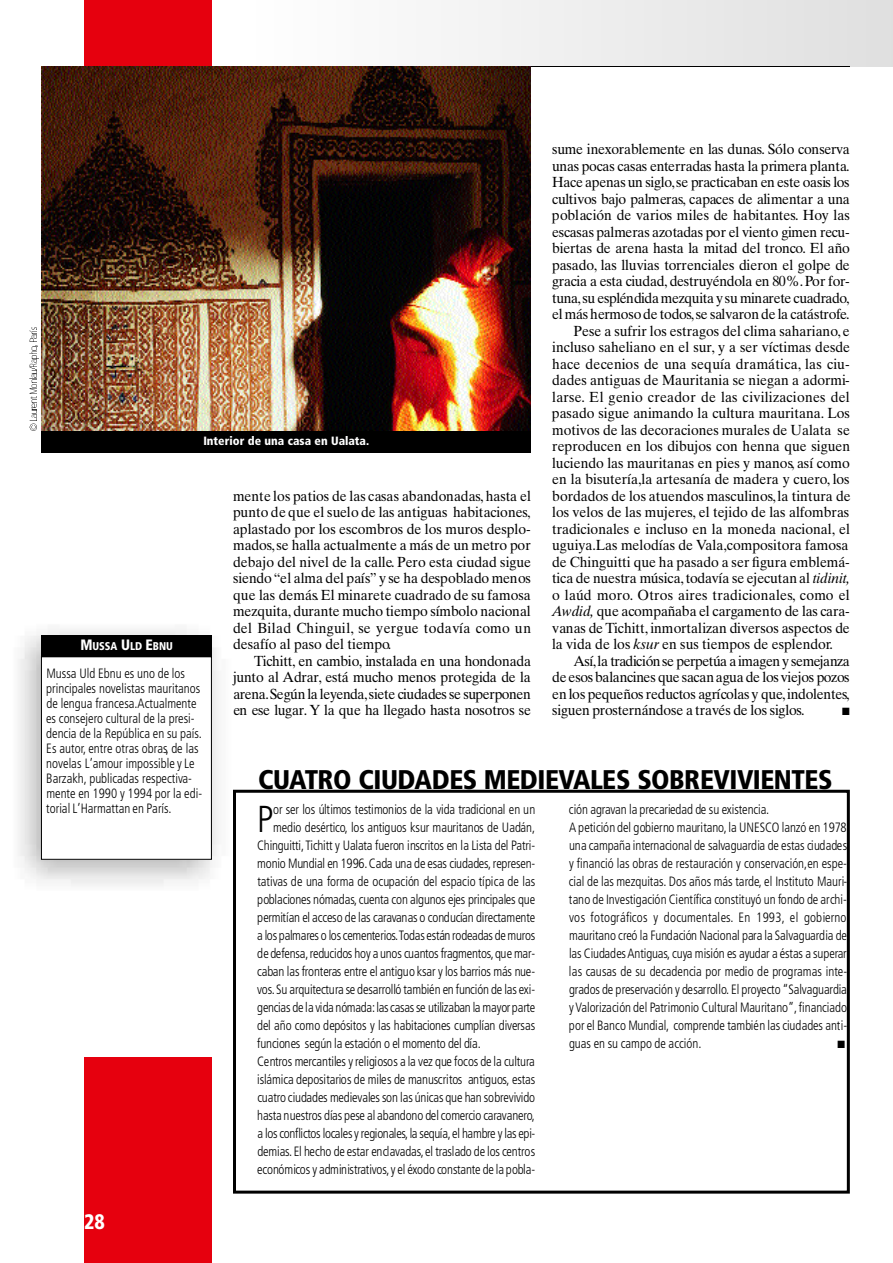
<style>
.page{position:relative;width:893px;height:1263px;background:#fff}
.page>*{position:absolute;margin:0;border:0;box-sizing:border-box;transform-origin:0 0}
.t1{font:300 condensed 37.5px "Frutiger";color:#000;scale:.95 1}
.t2{font:900 condensed 27px "Frutiger";letter-spacing:-.015em;color:#000}
.t3{font:900 condensed 21px "Frutiger";color:#fff;scale:.95 1}
.t4{font:14.7px/16.5px "Times Ten";color:#000;text-align:justify;scale:.95 1}
.t5{font:14.7px "Times Ten";letter-spacing:-.025em;color:#000;scale:.95 1}
.t6{font:14.7px "Times Ten";letter-spacing:-.03em;color:#000;scale:.95 1}
.t7{font:14.7px "Times Ten";letter-spacing:.02em;color:#000;scale:.95 1}
.t8{font:300 condensed 13.5px/18px "Frutiger";letter-spacing:-.005em;color:#000;scale:.95 1}
.t9{font:900 condensed 12px "Frutiger";color:#fff}
.t10{font:900 condensed 11.25px "Frutiger";color:#fff;scale:.95 1}
.t11{font:10.5px "Zapf Dingbats";color:#000;scale:.95 1}
.s1{font-style:italic}
.s2{font-size:15px}
</style>
<div class="page">
<img style="left:18px;top:629px;width:227px;height:257px">
<div style="left:41px;top:657px;width:171px;height:203px;background:#fff"></div>
<div style="left:41px;top:657px;width:171px;height:203px;border:1px solid #000"></div>
<div style="left:41px;top:636px;width:171px;height:21px;background:#000"></div>
<div style="left:84px;top:0;width:128px;height:67px;background:#e6000e"></div>
<img style="left:459px;top:0;width:433px;height:67px">
<hr style="left:233px;top:66px;width:616px;height:1px;background:#000">
<div style="left:84px;top:1058px;width:128px;height:205px;background:#e6000e"></div>
<div style="left:233px;top:790px;width:616px;height:404px;background:#fff"></div>
<div style="left:233px;top:790px;width:616px;height:404px;border:3px solid #000"></div>
<img style="left:41px;top:67px;width:489px;height:364px">
<div style="left:41px;top:431px;width:489px;height:21px;background:#000"></div>
<svg style="left:29px;top:327px;width:9px;height:104px"></svg>
<p class="t5" style="left:552px;top:143px;width:315px">sume inexorablemente en las dunas. Sólo conserva</p>
<p class="t4" style="left:552px;top:159px;width:314px">unas pocas casas enterradas hasta la primera planta.</p>
<p class="t5" style="left:552px;top:176px;width:315px">Hace apenas un siglo,se practicaban en este oasis los</p>
<p class="t5" style="left:552px;top:193px;width:315px">cultivos bajo palmeras, capaces de alimentar a una</p>
<p class="t4" style="left:552px;top:208px;width:315px">población de varios miles de habitantes. Hoy las</p>
<p class="t6" style="left:552px;top:226px;width:314px">escasas palmeras azotadas por el viento gimen recu-</p>
<p class="t4" style="left:552px;top:241px;width:315px">biertas de arena hasta la mitad del tronco. El año</p>
<p class="t4" style="left:552px;top:258px;width:315px">p a s a d o, las lluvias torrenciales dieron el golpe de</p>
<p class="t5" style="left:552px;top:275px;width:315px">gracia a esta ciudad, destruyéndola en 80%.Por for-</p>
<p class="t6" style="left:552px;top:292px;width:315px">t u n a ,su espléndida mezquita y su minarete cuadrado,</p>
<p class="t5" style="left:552px;top:308px;width:315px">el más hermoso de todos,se salvaron de la catástrofe.</p>
<p class="t4" style="left:573px;top:324px;width:292px">Pese a sufrir los estragos del clima sahariano, e</p>
<p class="t4" style="left:552px;top:340px;width:315px">incluso saheliano en el sur, y a ser víctimas desde</p>
<p class="t4" style="left:552px;top:357px;width:314px">hace decenios de una sequía dramática, las ciu-</p>
<p class="t4" style="left:552px;top:373px;width:315px">dades antiguas de Mauritania se niegan a adormi-</p>
<p class="t4" style="left:552px;top:390px;width:314px">l a r s e. El genio creador de las civilizaciones del</p>
<p class="t4" style="left:552px;top:406px;width:315px">pasado sigue animando la cultura mauritana. Los</p>
<p class="t4" style="left:552px;top:423px;width:315px">motivos de las decoraciones murales de Ualata se</p>
<p class="t4" style="left:552px;top:439px;width:315px">reproducen en los dibujos con henna que siguen</p>
<p class="t4" style="left:552px;top:456px;width:315px">luciendo las mauritanas en pies y manos, así como</p>
<p class="t4" style="left:552px;top:472px;width:314px">en la bisutería,la artesanía de madera y cuero, los</p>
<p class="t4" style="left:552px;top:489px;width:316px">bordados de los atuendos masculinos,la tintura de</p>
<p class="t4" style="left:552px;top:505px;width:314px">los velos de las mujeres, el tejido de las alfombras</p>
<p class="t4" style="left:552px;top:522px;width:315px">tradicionales e incluso en la moneda nacional, el</p>
<p class="t4" style="left:552px;top:538px;width:313px">uguiya.Las melodías de Vala,compositora famosa</p>
<p class="t4" style="left:552px;top:555px;width:314px">de Chinguitti que ha pasado a ser figura emblemá-</p>
<p class="t4" style="left:552px;top:571px;width:315px">tica de nuestra música,todavía se ejecutan al <span class="s1">t i d i n i t ,</span></p>
<p class="t7" style="left:552px;top:589px;width:314px">o laúd moro. Otros aires tradicionales, como el</p>
<p class="t4" style="left:552px;top:604px;width:315px"><span class="s1">Aw d i d ,</span> que acompañaba el cargamento de las cara-</p>
<p class="t4" style="left:552px;top:621px;width:315px">vanas de Ti c h i t t , inmortalizan diversos aspectos de</p>
<p class="t4" style="left:552px;top:637px;width:297px">la vida de los <span class="s1">ksur</span> en sus tiempos de esplendor.</p>
<p class="t6" style="left:573px;top:655px;width:292px">A s í ,la tradición se perpetúa a imagen y semejanza</p>
<p class="t5" style="left:552px;top:671px;width:315px">de esos balancines que sacan agua de los viejos pozos</p>
<p class="t5" style="left:552px;top:688px;width:315px">en los pequeños reductos agrícolas y que,i n d o l e n t e s,</p>
<p class="t4" style="left:552px;top:703px;width:267px">siguen prosternándose a través de los siglos.</p>
<p class="t11" style="left:842px;top:706px;width:9px">■</p>
<p class="t9" style="left:203px;top:436px;width:167px">Interior de una casa en Ualata.</p>
<p class="t4" style="left:233px;top:489px;width:315px">mente los patios de las casas abandonadas, hasta el punto de que el suelo de las antiguas habitaciones, aplastado por los escombros de los muros desplo&shy;m a d o s,se halla actualmente a más de un metro por debajo del nivel de la calle. Pero esta ciudad sigue siendo “el alma del país” y se ha despoblado menos que las demás. El minarete cuadrado de su famosa m e z q u i t a ,durante mucho tiempo símbolo nacional del Bilad Chinguil, se yergue todavía como un desafío al paso del tiempo.</p>
<p class="t4" style="left:233px;top:654px;width:315px;text-indent:21px">Ti c h i t t , en cambio, instalada en una hondonada junto al A d r a r, está mucho menos protegida de la a r e n a .Según la leyenda,siete ciudades se superponen en ese lugar. Y la que ha llegado hasta nosotros se</p>
<p class="t10" style="left:80px;top:642px;width:99px"><span class="s2">M</span>USSA <span class="s2">U</span>LD <span class="s2">E</span>BNU</p>
<p class="t8" style="left:46px;top:667px;width:166px;line-height:15px">Mussa Uld Ebnu es uno de los principales novelistas mauritanos de lengua francesa.Actualmente es consejero cultural de la presi&shy;dencia de la República en su país.<br>Es autor, entre otras obras, de las novelas L’amour impossible y Le<br>Barzakh, publicadas respectiva&shy;mente en 1990 y 1994 por la edi&shy;torial L’Harmattan en París.</p>
<h2 class="t2" style="left:258px;top:769px;width:576px">C UATRO CIUDADES MEDIEVALES SOBREVIVIENTES</h2>
<h1 class="t1" style="left:257px;top:804px;width:19px">P</h1>
<p class="t8" style="left:273px;top:802px;width:277px">or ser los últimos testimonios de la vida tradicional en un</p>
<p class="t8" style="left:569px;top:802px;width:294px">ción agra van la precariedad de su existencia.<br>A petición del gobierno mauritano, la UNESCO lanzó en 1978 una campaña internacional de salvaguardia de estas ciudades y financió las obras de restauración y conservación,en espe&shy;cial de las mezquitas. Dos años más tarde, el Instituto Mauri&shy;tano de Investigación Científica constituyó un fondo de archi&shy;vos fotográficos y documentales. En 1993, el gobierno mauritano creó la Fundación Nacional para la Salvaguardia de las Ciudades A n t i g u a s, c u ya misión es ayudar a éstas a supera r las causas de su decadencia por medio de programas inte&shy;g rados de preservación y desarrollo. El proyecto “ S a l va g u a r d i a y Valorización del Patrimonio Cultural Mauritano”, fin a n c i a d o por el Banco Mundial, comprende también las ciudades anti&shy;guas en su campo de acción.</p>
<p class="t8" style="left:273px;top:820px;width:277px">medio desértico, los antiguos k s u r mauritanos de Uadán,</p>
<p class="t8" style="left:257px;top:838px;width:294px">C h i n g u i t t i ,Tichitt y Ualata fueron inscritos en la Lista del Pa t r i-</p>
<p class="t8" style="left:257px;top:856px;width:294px">monio Mundial en 1996.Cada una de esas ciudades,r e p r e s e n-</p>
<p class="t8" style="left:257px;top:874px;width:294px">t a t i vas de una forma de ocupación del espacio típica de las</p>
<p class="t8" style="left:257px;top:892px;width:294px">poblaciones nómadas, cuenta con algunos ejes principales que</p>
<p class="t8" style="left:257px;top:910px;width:294px">permitían el acceso de las cara vanas o conducían directamente</p>
<p class="t8" style="left:257px;top:928px;width:294px">a los palmares o los cementerios.Todas están rodeadas de muros</p>
<p class="t8" style="left:257px;top:946px;width:294px">de defensa,reducidos hoy a unos cuantos fra g m e n t o s,que mar-</p>
<p class="t8" style="left:257px;top:964px;width:294px">caban las fronteras entre el antiguo k s a r y los barrios más nue-</p>
<p class="t8" style="left:257px;top:982px;width:294px">v o s.Su arquitectura se desarrolló también en función de las exi-</p>
<p class="t8" style="left:257px;top:1000px;width:294px">gencias de la vida nómada:las casas se utilizaban la mayor parte</p>
<p class="t8" style="left:257px;top:1018px;width:294px">del año como depósitos y las habitaciones cumplían diversas</p>
<p class="t8" style="left:257px;top:1036px;width:237px">funciones según la estación o el momento del día.</p>
<p class="t8" style="left:257px;top:1054px;width:294px">Centros mercantiles y religiosos a la vez que focos de la cultura</p>
<p class="t8" style="left:257px;top:1072px;width:294px">islámica depositarios de miles de manuscritos antiguos, e s t a s</p>
<p class="t8" style="left:257px;top:1090px;width:294px">cuatro ciudades medievales son las únicas que han sobrevivido</p>
<p class="t8" style="left:257px;top:1108px;width:294px">hasta nuestros días pese al abandono del comercio cara va n e r o,</p>
<p class="t8" style="left:257px;top:1126px;width:294px">a los conflictos locales y regionales, la sequía,el hambre y las epi-</p>
<p class="t8" style="left:257px;top:1144px;width:294px">d e m i a s. El hecho de estar enclava d a s,el traslado de los centros</p>
<p class="t8" style="left:257px;top:1162px;width:294px">económicos y administra t i v o s,y el éxodo constante de la pobla-</p>
<p class="t11" style="left:837px;top:1039px;width:9px">■</p>
<h3 class="t3" style="left:84px;top:1214px;width:23px">28</h3>
</div>
